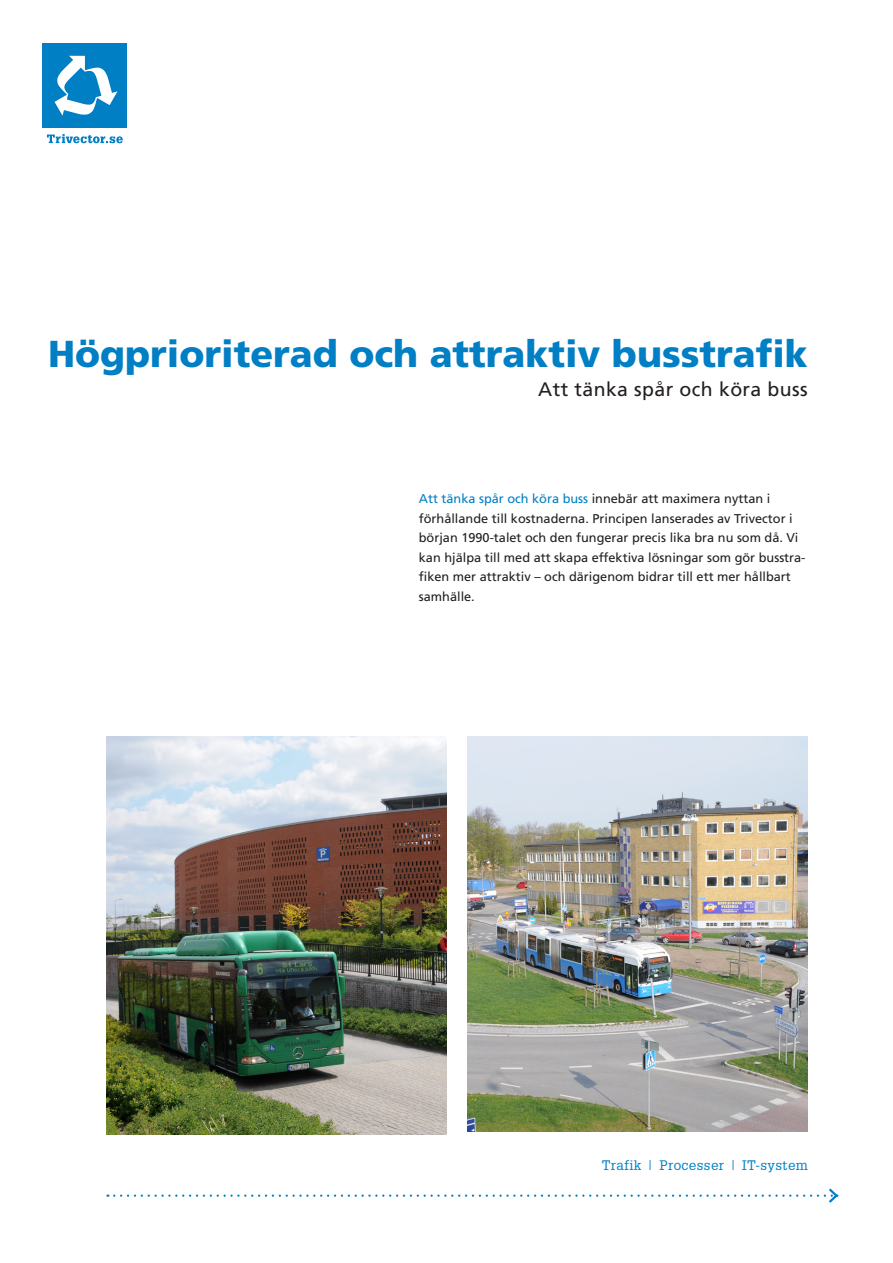
<style>
.page{position:relative;width:893px;height:1263px;background:#fff}
.page>*{position:absolute;margin:0;border:0;box-sizing:border-box;transform-origin:0 0}
.HuvRubrik_sid_1{font:900 37.5px "Frutiger";color:#007fc5}
.Underrubrik_högerstä{font:19.5px "Frutiger";letter-spacing:.02em;color:#231f20}
.Trafik_Processer_IT{font:13.5px "Glypha LT Std";letter-spacing:.03em;color:#007fc5}
.Bröd_ingress_sid_1{font:12.75px/19.5px "Frutiger";color:#231f20}
.s1{color:#007fc5}
</style>
<div class="page">
<svg style="left:114px;top:1188px;width:725px;height:15px"></svg>
<div style="left:43px;top:43px;width:84px;height:85px;background:#007fc5"></div>
<svg style="left:55px;top:56px;width:63px;height:60px"></svg>
<svg style="left:47px;top:134px;width:76px;height:9px"></svg>
<img style="left:468px;top:737px;width:340px;height:395px">
<img style="left:106px;top:737px;width:340px;height:397px">
<p class="HuvRubrik_sid_1" style="left:48px;top:331px;width:761px">Högprioriterad och attraktiv busstrafik</p>
<p class="Underrubrik_högerstä" style="left:538px;top:377px;width:271px">Att tänka spår och köra buss</p>
<p class="Bröd_ingress_sid_1" style="left:419px;top:489px;width:388px"><span class="s1">Att tänka spår och köra buss</span> innebär att maximera nyttan i förhållande till kostnaderna. Principen lanserades av Trivector i början 1990-talet och den fungerar precis lika bra nu som då. Vi kan hjälpa till med att skapa effektiva lösningar som gör busstra&shy;fiken mer attraktiv – och därigenom bidrar till ett mer hållbart samhälle.</p>
<p class="Trafik_Processer_IT" style="left:602px;top:1157px;width:208px">Trafik | Processer | IT-system</p>
</div>
